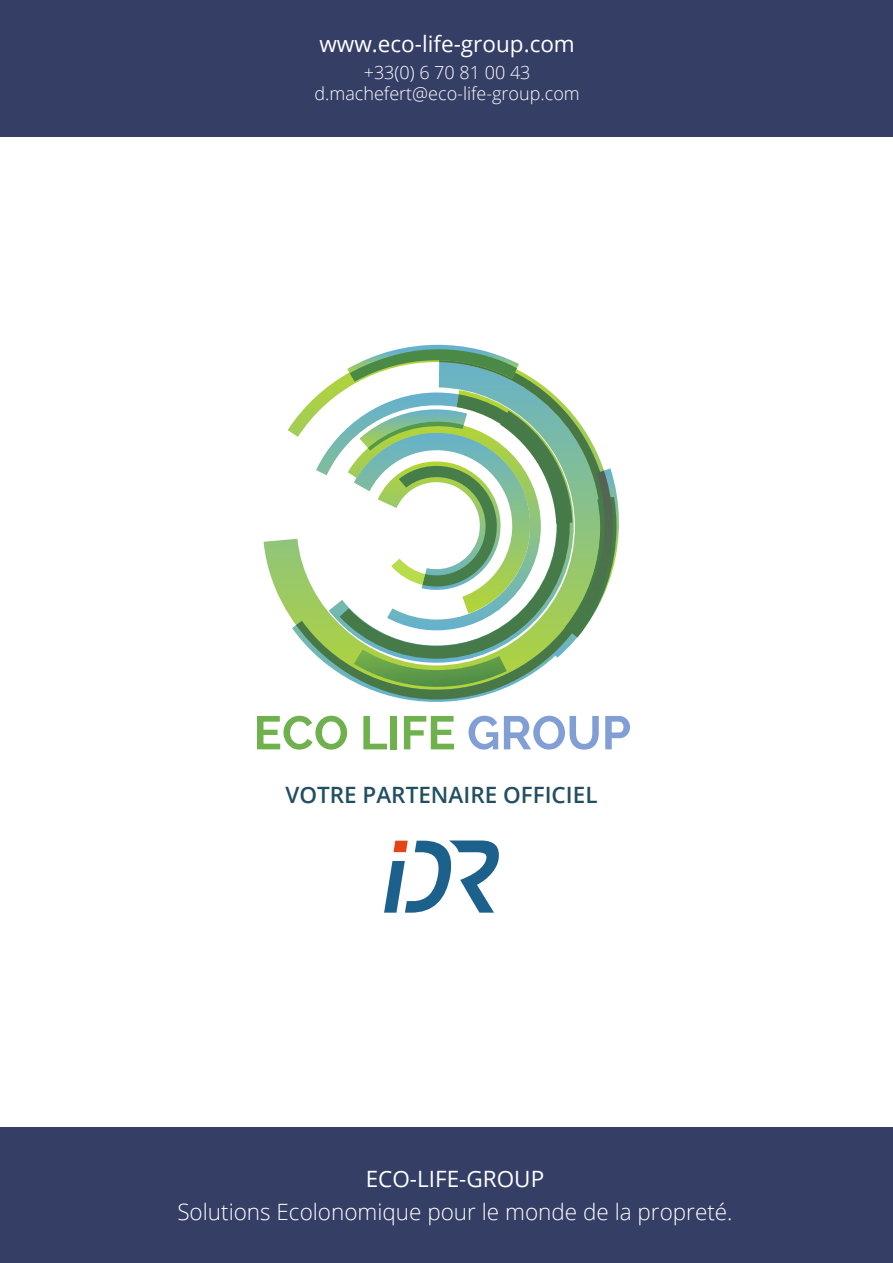
<style>
.page{position:relative;width:893px;height:1263px;background:#fff}
.page>*{position:absolute;margin:0;border:0;box-sizing:border-box;transform-origin:0 0}
.t1{font:300 22.5px "Open Sans";color:#fff}
.t2{font:22.5px "Open Sans";color:#fff}
.t3{font:600 22.5px "Open Sans";color:#214f61}
.t4{font:300 18px/21.6px "Open Sans";color:#fff;text-align:center}
</style>
<div class="page">
<div style="left:0;top:1127px;width:893px;height:136px;background:#353f66"></div>
<div style="left:0;top:0;width:893px;height:137px;background:#353f66"></div>
<svg style="left:384px;top:840px;width:115px;height:73px"></svg>
<svg style="left:257px;top:716px;width:90px;height:34px"></svg>
<svg style="left:363px;top:716px;width:24px;height:33px"></svg>
<div style="left:390px;top:716px;width:7px;height:33px;background:#6eb14d"></div>
<svg style="left:404px;top:716px;width:50px;height:33px"></svg>
<svg style="left:468px;top:716px;width:30px;height:34px"></svg>
<svg style="left:504px;top:716px;width:95px;height:34px"></svg>
<svg style="left:605px;top:716px;width:25px;height:33px"></svg>
<svg style="left:264px;top:539px;width:24px;height:74px"></svg>
<svg style="left:288px;top:418px;width:180px;height:284px"></svg>
<svg style="left:296px;top:370px;width:273px;height:329px"></svg>
<svg style="left:347px;top:345px;width:172px;height:37px"></svg>
<svg style="left:350px;top:347px;width:167px;height:35px"></svg>
<svg style="left:354px;top:410px;width:265px;height:284px"></svg>
<p class="t2" style="left:319px;top:29px;width:257px">www.eco-life-group.com</p>
<p class="t4" style="left:314px;top:61px;width:267px">+33(0) 6 70 81 00 43 d.machefert@eco-life-group.com</p>
<p class="t3" style="left:285px;top:779px;width:314px">VOTRE PARTENAIRE OFFICIEL</p>
<p class="t2" style="left:366px;top:1163px;width:180px">ECO-LIFE-GROUP</p>
<p class="t1" style="left:177px;top:1196px;width:557px">Solutions Ecolonomique pour le monde de la propreté.</p>
</div>
